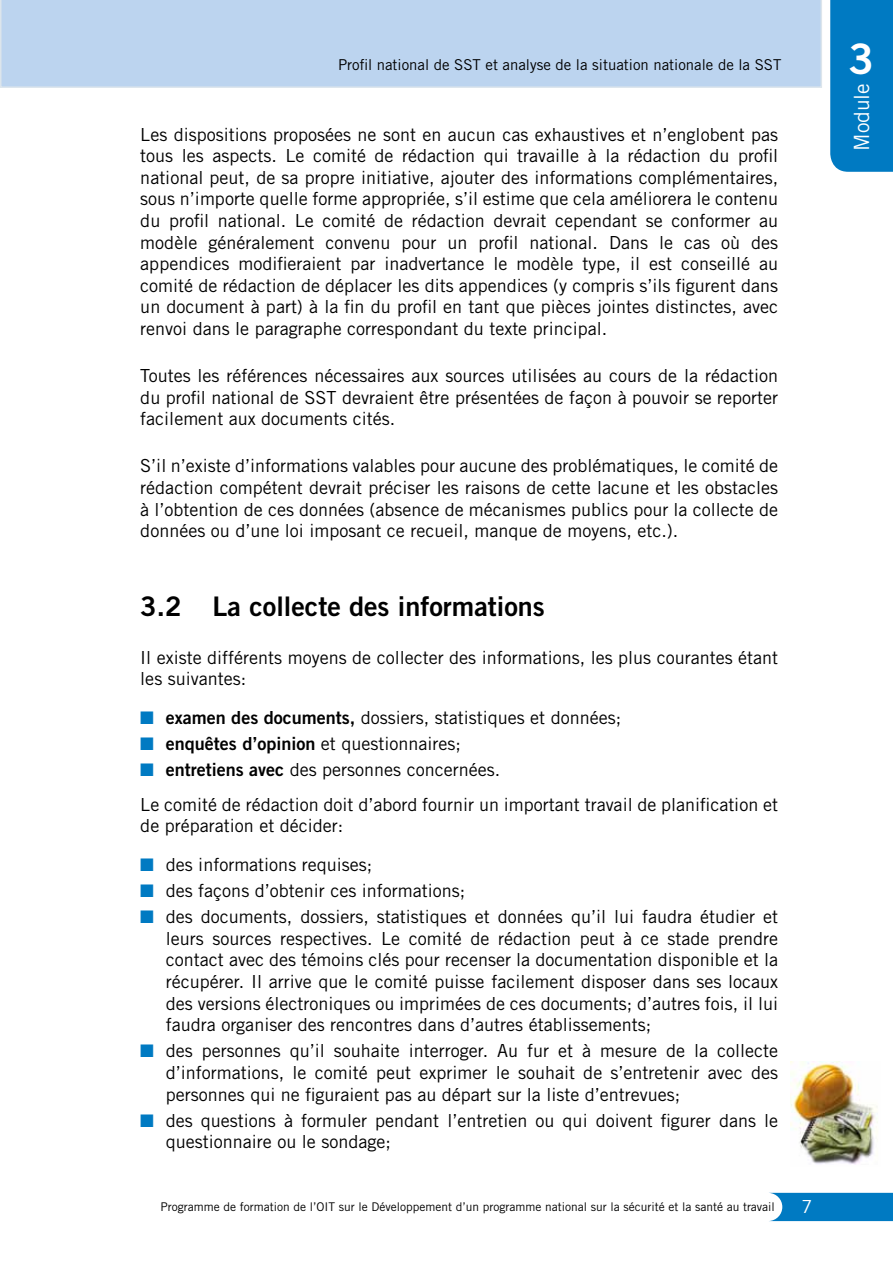
<style>
.page{position:relative;width:893px;height:1263px;background:#fff}
.page>*{position:absolute;margin:0;border:0;box-sizing:border-box;transform-origin:0 0}
.t1{font:42px "Trade Gothic LT Std Bd 2";color:#fff}
.t2{font:27px "Trade Gothic LT Std Bd 2";color:#000}
.t3{font:21px "Trade Gothic LT Std";color:#fff}
.t4{font:18px/21.6px "Trade Gothic LT Std";color:#000;text-align:justify}
.t5{font:18px "Trade Gothic LT Std Bd 2";color:#000}
.t6{font:18px "Trade Gothic LT Std";color:#fff}
.t7{font:15px "Trade Gothic LT Std";color:#000}
.t8{font:12px "Trade Gothic LT Std";color:#000}
.s1{font-family:"Dixieland Normal";color:#007ac2}
.s2{font-family:"Trade Gothic LT Std Bd 2"}
.s3{font-family:"Trade Gothic LT Std"}
</style>
<div class="page">
<div style="left:0;top:0;width:822px;height:88px;background:#bcd4ef"></div>
<div style="left:830px;top:0;width:63px;height:172px;background:#007ac2"></div>
<svg style="left:770px;top:1193px;width:123px;height:28px;background:#1384c6"></svg>
<img style="left:791px;top:1061px;width:87px;height:104px">
<p class="t7" style="left:338px;top:56px;width:445px">Profil national de SST et analyse de la situation nationale de la SST</p>
<p class="t4" style="left:140px;top:123px;width:639px">Les dispositions proposées ne sont en aucun cas exhaustives et n’englobent pas tous les aspects. Le comité de rédaction qui travaille à la rédaction du profil national peut, de sa propre initiative, ajouter des informations complémentaires, sous n’importe quelle forme appropriée, s’il estime que cela améliorera le contenu du profil national. Le comité de rédaction devrait cependant se conformer au modèle généralement convenu pour un profil national. Dans le cas où des appendices modifieraient par inadvertance le modèle type, il est conseillé au comité de rédaction de déplacer les dits appendices (y compris s’ils figurent dans un document à part) à la fin du profil en tant que pièces jointes distinctes, avec renvoi dans le paragraphe correspondant du texte principal.</p>
<p class="t4" style="left:140px;top:365px;width:639px">Toutes les références nécessaires aux sources utilisées au cours de la rédaction du profil national de SST devraient être présentées de façon à pouvoir se reporter facilement aux documents cités.</p>
<p class="t4" style="left:140px;top:455px;width:639px">S’il n’existe d’informations valables pour aucune des problématiques, le comité de rédaction compétent devrait préciser les raisons de cette lacune et les obstacles à l’obtention de ces données (absence de mécanismes publics pour la collecte de données ou d’une loi imposant ce recueil, manque de moyens, etc.).</p>
<h2 class="t2" style="left:140px;top:590px;width:406px">3.2 La collecte des informations</h2>
<p class="t4" style="left:140px;top:646px;width:639px">Il existe différents moyens de collecter des informations, les plus courantes étant les suivantes:</p>
<p class="t4" style="left:140px;top:707px;width:482px"><span class="s1">Q</span> <span class="s2">examen des documents,</span> dossiers, statistiques et données;</p>
<p class="t5" style="left:140px;top:732px;width:322px"><span class="s1">Q</span> enquêtes d’opinion <span class="s3">et questionnaires;</span></p>
<p class="t4" style="left:140px;top:752px;width:639px;line-height:34.3px"><span class="s1">Q</span> <span class="s2">entretiens avec</span> des personnes concernées.<br>Le comité de rédaction doit d’abord fournir un important travail de planification et</p>
<p class="t4" style="left:140px;top:806px;width:233px;line-height:38.8px">de préparation et décider:<br><span class="s1">Q</span> des informations requises;</p>
<p class="t4" style="left:140px;top:877px;width:639px;line-height:26.1px"><span class="s1">Q</span> des façons d’obtenir ces informations;<br><span class="s1">Q</span> des documents, dossiers, statistiques et données qu’il lui faudra étudier et</p>
<p class="t4" style="left:166px;top:927px;width:614px">leurs sources respectives. Le comité de rédaction peut à ce stade prendre contact avec des témoins clés pour recenser la documentation disponible et la récupérer. Il arrive que le comité puisse facilement disposer dans ses locaux des versions électroniques ou imprimées de ces documents; d’autres fois, il lui faudra organiser des rencontres dans d’autres établissements;</p>
<p class="t4" style="left:166px;top:1040px;width:614px;text-indent:-26px"><span class="s1">Q</span> des personnes qu’il souhaite interroger. Au fur et à mesure de la collecte d’informations, le comité peut exprimer le souhait de s’entretenir avec des personnes qui ne figuraient pas au départ sur la liste d’entrevues;</p>
<p class="t4" style="left:166px;top:1109px;width:614px;text-indent:-26px"><span class="s1">Q</span> des questions à formuler pendant l’entretien ou qui doivent figurer dans le questionnaire ou le sondage;</p>
<p class="t8" style="left:160px;top:1199px;width:616px">Programme de formation de l’OIT sur le Développement d’un programme national sur la sécurité et la santé au travail</p>
<p class="t6" style="left:801px;top:1196px;width:12px">7</p>
<h1 class="t1" style="left:848px;top:33px;width:27px">3</h1>
<p class="t3" style="left:849px;top:151px;width:69px;rotate:-90deg">Module</p>
</div>
